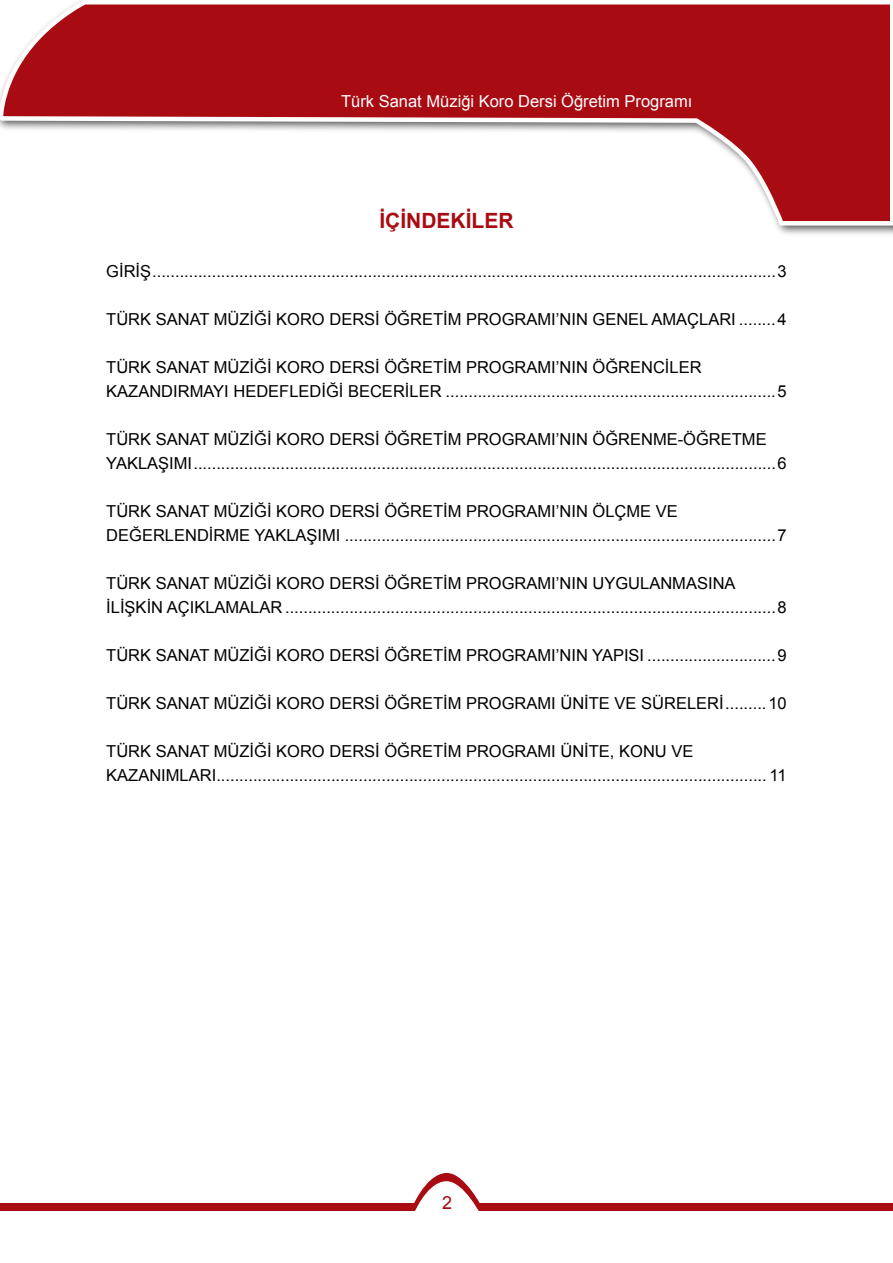
<style>
.page{position:relative;width:893px;height:1263px;background:#fff}
.page>*{position:absolute;margin:0;border:0;box-sizing:border-box;transform-origin:0 0}
.BAŞLIK{font:700 21px "Arial";color:#a90b12}
.t1{font:18px "Arial";color:#a90b12}
.İçindekiler{font:16.5px/24px "Arial";color:#000}
.t2{font:16.5px "Arial";color:#fff}
</style>
<div class="page">
<svg style="left:414px;top:1173px;width:66px;height:38px"></svg>
<div style="left:0;top:0;width:893px;height:237px;background:#231f20;opacity:.75"></div>
<svg style="left:0;top:0;width:893px;height:228px"></svg>
<div style="left:1px;top:1203px;width:414px;height:8px;background:#a90b12"></div>
<div style="left:480px;top:1203px;width:413px;height:8px;background:#a90b12"></div>
<p class="t2" style="left:341px;top:91px;width:353px">Türk Sanat Müziği Koro Dersi Öğretim Programı</p>
<p class="BAŞLIK" style="left:379px;top:206px;width:136px">İÇİNDEKİLER</p>
<p class="İçindekiler" style="left:106px;top:259px;width:682px">GİRİŞ........................................................................................................................................3</p>
<p class="İçindekiler" style="left:106px;top:307px;width:682px">TÜRK SANAT MÜZİĞİ KORO DERSİ ÖĞRETİM PROGRAMI’NIN GENEL AMAÇLARI ........4</p>
<p class="İçindekiler" style="left:106px;top:355px;width:597px">TÜRK SANAT MÜZİĞİ KORO DERSİ ÖĞRETİM PROGRAMI’NIN ÖĞRENCİLER</p>
<p class="İçindekiler" style="left:106px;top:379px;width:682px">KAZANDIRMAYI HEDEFLEDİĞİ BECERİLER ........................................................................5</p>
<p class="İçindekiler" style="left:106px;top:427px;width:682px">TÜRK SANAT MÜZİĞİ KORO DERSİ ÖĞRETİM PROGRAMI’NIN ÖĞRENME-ÖĞRETME<br>YAKLAŞIMI...............................................................................................................................6</p>
<p class="İçindekiler" style="left:106px;top:499px;width:682px">TÜRK SANAT MÜZİĞİ KORO DERSİ ÖĞRETİM PROGRAMI’NIN ÖLÇME VE<br>DEĞERLENDİRME YAKLAŞIMI ..............................................................................................7</p>
<p class="İçindekiler" style="left:106px;top:571px;width:682px">TÜRK SANAT MÜZİĞİ KORO DERSİ ÖĞRETİM PROGRAMI’NIN UYGULANMASINA<br>İLİŞKİN AÇIKLAMALAR ...........................................................................................................8</p>
<p class="İçindekiler" style="left:106px;top:643px;width:682px">TÜRK SANAT MÜZİĞİ KORO DERSİ ÖĞRETİM PROGRAMI’NIN YAPISI ............................9</p>
<p class="İçindekiler" style="left:106px;top:691px;width:682px">TÜRK SANAT MÜZİĞİ KORO DERSİ ÖĞRETİM PROGRAMI ÜNİTE VE SÜRELERİ.........10</p>
<p class="İçindekiler" style="left:106px;top:739px;width:589px">TÜRK SANAT MÜZİĞİ KORO DERSİ ÖĞRETİM PROGRAMI ÜNİTE, KONU VE</p>
<p class="İçindekiler" style="left:106px;top:763px;width:682px">KAZANIMLARI........................................................................................................................ 11</p>
<p class="t1" style="left:442px;top:1190px;width:12px">2</p>
</div>
